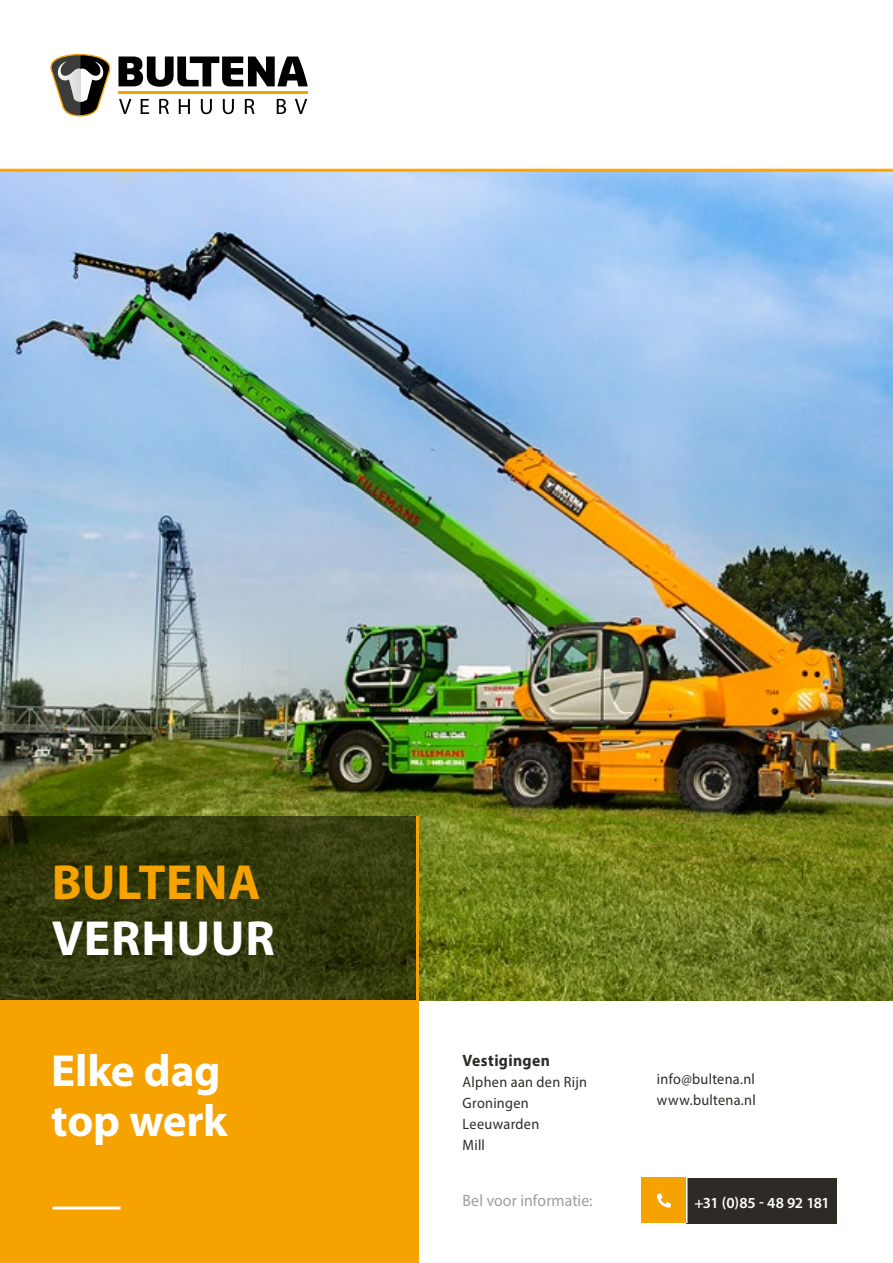
<style>
.page{position:relative;width:893px;height:1263px;background:#fff}
.page>*{position:absolute;margin:0;border:0;box-sizing:border-box;transform-origin:0 0}
.t1{font:700 49.5px "Myriad Pro";letter-spacing:.005em;color:#f6a200}
.t2{font:700 49.5px "Myriad Pro";letter-spacing:.015em;color:#fff}
.t3{font:700 45.15px/50.4px "Myriad Pro";letter-spacing:-.01em;color:#fff}
.t4{font:16.5px "Myriad Pro";letter-spacing:.005em;color:#9d9d9c;scale:.95 1}
.t5{font:700 16.5px "Myriad Pro";letter-spacing:.02em;color:#2e2b27;scale:.95 1}
.t6{font:600 15.3px "Myriad Pro";letter-spacing:-.03em;color:#fff}
.t7{font:15px/21px "Myriad Pro";letter-spacing:.02em;color:#2e2b27;scale:.95 1}
.s1{font-size:36px;color:#f6a200}
</style>
<div class="page">
<svg style="left:118px;top:57px;width:190px;height:30px"></svg>
<hr style="left:118px;top:91px;width:190px;height:3px;background:#f6a200">
<svg style="left:119px;top:99px;width:12px;height:15px"></svg>
<svg style="left:141px;top:99px;width:8px;height:15px"></svg>
<svg style="left:159px;top:99px;width:10px;height:15px"></svg>
<svg style="left:179px;top:99px;width:11px;height:15px"></svg>
<svg style="left:201px;top:99px;width:11px;height:15px"></svg>
<svg style="left:223px;top:99px;width:11px;height:15px"></svg>
<svg style="left:245px;top:99px;width:10px;height:15px"></svg>
<svg style="left:277px;top:99px;width:9px;height:15px"></svg>
<svg style="left:295px;top:99px;width:12px;height:15px"></svg>
<svg style="left:50px;top:54px;width:61px;height:62px"></svg>
<img style="left:0;top:172px;width:893px;height:828px">
<svg style="left:0;top:816px;width:416px;height:184px;background:#32390c"></svg>
<div style="left:0;top:1000px;width:415px;height:263px;background:#f6a200"></div>
<hr style="left:52px;top:1206px;width:68px;height:3px;background:#fff">
<hr style="left:416px;top:816px;width:2px;height:447px;background:#f6a200">
<div style="left:687px;top:1178px;width:150px;height:45px;background:#2e2b27"></div>
<hr style="left:0;top:169px;width:893px;height:3px;background:#ffa400">
<div style="left:641px;top:1177px;width:46px;height:46px;background:#f6a200"></div>
<svg style="left:657px;top:1193px;width:14px;height:14px"></svg>
<hr style="left:686px;top:1177px;width:1px;height:46px;background:#fff">
<h1 class="t1" style="left:52px;top:850px;width:210px">BULTENA</h1>
<h1 class="t2" style="left:52px;top:906px;width:225px">VERHUUR</h1>
<h2 class="t3" style="left:51px;top:1044px;width:188px">Elke dag top werk<span class="s1">l</span></h2>
<p class="t5" style="left:463px;top:1049px;width:93px">Vestigingen</p>
<p class="t7" style="left:463px;top:1071px;width:132px">Alphen aan den Rijn<br>Groningen<br>Leeuwarden<br>Mill</p>
<p class="t7" style="left:657px;top:1068px;width:106px">info@bultena.nl www.bultena.nl</p>
<p class="t4" style="left:463px;top:1190px;width:138px">Bel voor informatie:</p>
<p class="t6" style="left:694px;top:1193px;width:137px">+31 (0)85 - 48 92 181</p>
</div>
